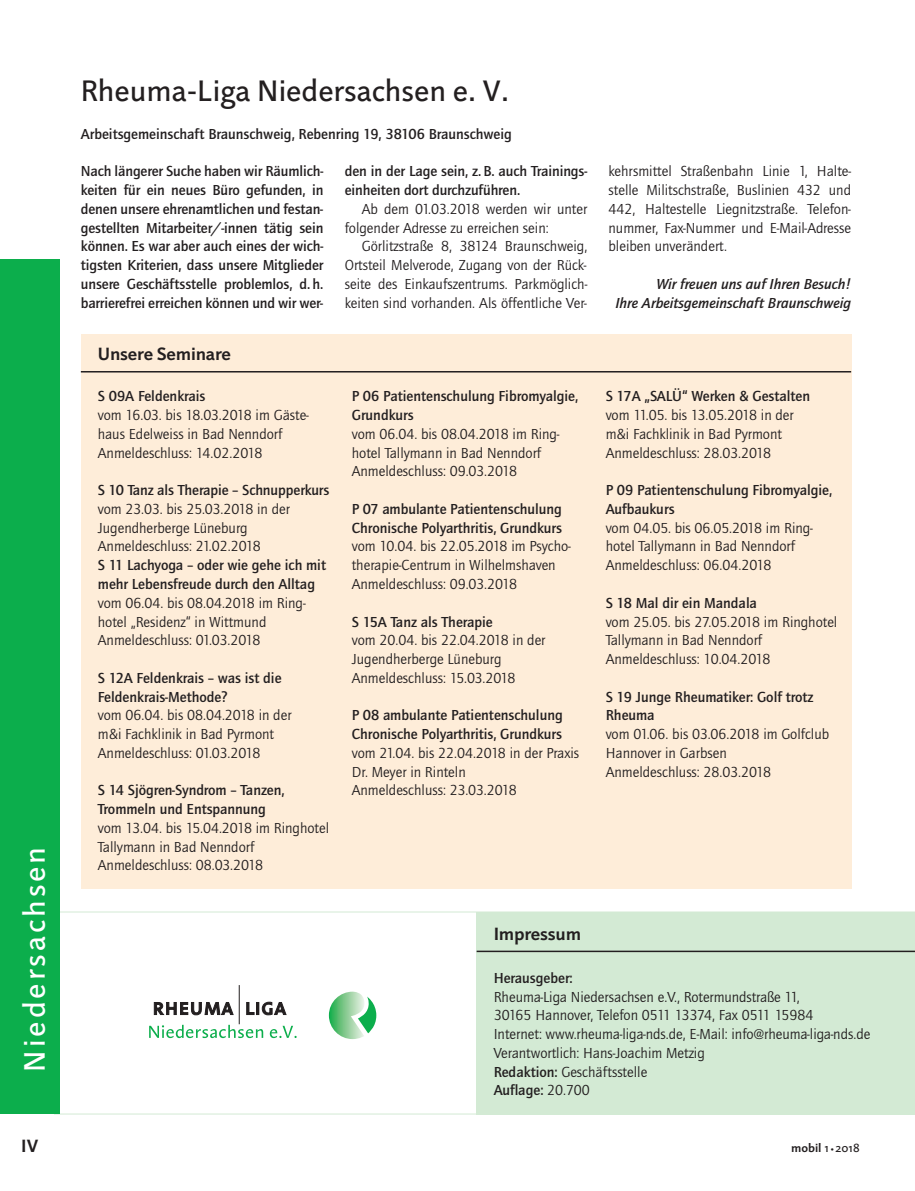
<style>
.page{position:relative;width:915px;height:1191px;background:#fff}
.page>*{position:absolute;margin:0;border:0;box-sizing:border-box;transform-origin:0 0}
.t1{font:30px "Linotype Projekt";color:#231f20}
.t2{font:30px "Linotype Projekt";letter-spacing:.1em;color:#fff}
.t3{font:700 18px "Linotype Projekt";letter-spacing:-.01em;color:#231f20}
.t4{font:15px/18.8px "Quay Sans ITC";color:#231f20}
.t5{font:500 15px/18.8px "Quay Sans ITC";color:#231f20}
.t6{font:italic 500 15px/18.8px "Quay Sans ITC";color:#231f20;text-align:right}
.t7{font:700 12px "Linotype Projekt";color:#231f20}
.s1{font-weight:500}
.s2{font-weight:400}
.s3{font-weight:400;font-size:9px}
</style>
<div class="page">
<svg style="left:154px;top:1002px;width:79px;height:12px"></svg>
<svg style="left:246px;top:1002px;width:40px;height:12px"></svg>
<hr style="left:239px;top:985px;width:1px;height:39px;background:#231f20">
<svg style="left:329px;top:991px;width:47px;height:48px"></svg>
<svg style="left:149px;top:1024px;width:114px;height:14px"></svg>
<svg style="left:270px;top:1025px;width:26px;height:13px"></svg>
<div style="left:476px;top:912px;width:438px;height:202px;background:#d3ead4"></div>
<hr style="left:476px;top:950px;width:438px;height:2px;background:#231f20">
<hr style="left:54px;top:1113px;width:860px;height:1px;background:#d3ead4">
<hr style="left:58px;top:911px;width:856px;height:1px;background:#d3ead4">
<div style="left:0;top:259px;width:60px;height:855px;background:#0cae4c"></div>
<div style="left:81px;top:335px;width:769px;height:554px;background:#feedd9"></div>
<hr style="left:81px;top:371px;width:769px;height:1px;background:#231f20">
<h1 class="t2" style="left:24px;top:1071px;width:226px;rotate:-90deg">Niedersachsen</h1>
<h1 class="t1" style="left:81px;top:81px;width:429px">Rheuma-Liga Niedersachsen e. V.</h1>
<p class="t5" style="left:81px;top:126px;width:432px">Arbeitsgemeinschaft Braunschweig, Rebenring 19, 38106 Braunschweig</p>
<p class="t5" style="left:81px;top:163px;width:244px;text-align:justify">Nach längerer Suche haben wir Räumlich&shy;keiten für ein neues Büro gefunden, in denen unsere ehrenamtlichen und festan&shy;gestellten Mitarbeiter/-innen tätig sein können. Es war aber auch eines der wich&shy;tigsten Kriterien, dass unsere Mitglieder unsere Geschäftsstelle problemlos, d. h. barrierefrei erreichen können und wir wer-</p>
<p class="t5" style="left:344px;top:163px;width:244px">den in der Lage sein, z. B. auch Trainings&shy;einheiten dort durchzuführen.</p>
<p class="t4" style="left:344px;top:201px;width:244px;text-indent:17px">Ab dem 01.03.2018 werden wir unter folgender Adresse zu erreichen sein:</p>
<p class="t4" style="left:344px;top:238px;width:244px;text-align:justify;text-indent:17px">Görlitzstraße 8, 38124 Braunschweig, Ortsteil Melverode, Zugang von der Rück&shy;seite des Einkaufszentrums. Parkmöglich&shy;keiten sind vorhanden. Als öffentliche Ver-</p>
<p class="t3" style="left:98px;top:348px;width:135px">Unsere Seminare</p>
<p class="t5" style="left:98px;top:388px;width:109px">S 09A Feldenkrais</p>
<p class="t4" style="left:98px;top:407px;width:212px">vom 16.03. bis 18.03.2018 im Gäste&shy;haus Edelweiss in Bad Nenndorf<br>Anmeldeschluss: 14.02.2018</p>
<p class="t5" style="left:98px;top:482px;width:233px">S 10 Tanz als Therapie – Schnupperkurs</p>
<p class="t4" style="left:98px;top:501px;width:194px">vom 23.03. bis 25.03.2018 in der<br>Jugendherberge Lüneburg<br>Anmeldeschluss: 21.02.2018</p>
<p class="t5" style="left:98px;top:557px;width:229px">S 11 Lachyoga – oder wie gehe ich mit mehr Lebensfreude durch den Alltag</p>
<p class="t4" style="left:98px;top:594px;width:209px">vom 06.04. bis 08.04.2018 im Ring&shy;hotel „Residenz“ in Wittmund<br>Anmeldeschluss: 01.03.2018</p>
<p class="t5" style="left:98px;top:669px;width:185px">S 12A Feldenkrais – was ist die<br>Feldenkrais-Methode?</p>
<p class="t4" style="left:98px;top:707px;width:195px">vom 06.04. bis 08.04.2018 in der m&amp;i Fachklinik in Bad Pyrmont<br>Anmeldeschluss: 01.03.2018</p>
<p class="t5" style="left:98px;top:782px;width:188px">S 14 Sjögren-Syndrom – Tanzen,<br>Trommeln und Entspannung</p>
<p class="t4" style="left:98px;top:819px;width:233px">vom 13.04. bis 15.04.2018 im Ringhotel<br>Tallymann in Bad Nenndorf<br>Anmeldeschluss: 08.03.2018</p>
<p class="t5" style="left:351px;top:388px;width:228px">P 06 Patientenschulung Fibromyalgie,<br>Grundkurs</p>
<p class="t4" style="left:351px;top:426px;width:209px">vom 06.04. bis 08.04.2018 im Ring&shy;hotel Tallymann in Bad Nenndorf<br>Anmeldeschluss: 09.03.2018</p>
<p class="t5" style="left:351px;top:501px;width:212px">P 07 ambulante Patientenschulung<br>Chronische Polyarthritis, Grundkurs</p>
<p class="t4" style="left:351px;top:538px;width:220px">vom 10.04. bis 22.05.2018 im Psycho&shy;therapie-Centrum in Wilhelmshaven<br>Anmeldeschluss: 09.03.2018</p>
<p class="t5" style="left:351px;top:613px;width:142px">S 15A Tanz als Therapie</p>
<p class="t4" style="left:351px;top:632px;width:195px">vom 20.04. bis 22.04.2018 in der<br>Jugendherberge Lüneburg<br>Anmeldeschluss: 15.03.2018</p>
<p class="t5" style="left:351px;top:707px;width:212px">P 08 ambulante Patientenschulung<br>Chronische Polyarthritis, Grundkurs</p>
<p class="t4" style="left:351px;top:744px;width:229px">vom 21.04. bis 22.04.2018 in der Praxis<br>Dr. Meyer in Rinteln<br>Anmeldeschluss: 23.03.2018</p>
<p class="t4" style="left:608px;top:163px;width:244px;text-align:justify">kehrsmittel Straßenbahn Linie 1, Halte&shy;stelle Militschstraße, Buslinien 432 und 442, Haltestelle Liegnitzstraße. Telefon&shy;nummer, Fax-Nummer und E-Mail-Adresse bleiben unverändert.</p>
<p class="t6" style="left:615px;top:276px;width:237px">Wir freuen uns auf Ihren Besuch!<br>Ihre Arbeitsgemeinschaft Braunschweig</p>
<p class="t5" style="left:605px;top:388px;width:206px">S 17A „SALÜ“ Werken &amp; Gestalten</p>
<p class="t4" style="left:605px;top:407px;width:189px">vom 11.05. bis 13.05.2018 in der m&amp;i Fachklinik in Bad Pyrmont<br>Anmeldeschluss: 28.03.2018</p>
<p class="t5" style="left:605px;top:482px;width:228px">P 09 Patientenschulung Fibromyalgie,<br>Aufbaukurs</p>
<p class="t4" style="left:605px;top:519px;width:209px">vom 04.05. bis 06.05.2018 im Ring&shy;hotel Tallymann in Bad Nenndorf<br>Anmeldeschluss: 06.04.2018</p>
<p class="t5" style="left:605px;top:594px;width:153px">S 18 Mal dir ein Mandala</p>
<p class="t4" style="left:605px;top:613px;width:233px">vom 25.05. bis 27.05.2018 im Ringhotel<br>Tallymann in Bad Nenndorf<br>Anmeldeschluss: 10.04.2018</p>
<p class="t5" style="left:605px;top:688px;width:209px">S 19 Junge Rheumatiker: Golf trotz<br>Rheuma</p>
<p class="t4" style="left:605px;top:726px;width:225px">vom 01.06. bis 03.06.2018 im Golfclub<br>Hannover in Garbsen<br>Anmeldeschluss: 28.03.2018</p>
<p class="t3" style="left:493px;top:927px;width:89px">Impressum</p>
<p class="t5" style="left:493px;top:969px;width:80px">Herausgeber:</p>
<p class="t4" style="left:493px;top:988px;width:378px">Rheuma-Liga Niedersachsen e.V., Rotermundstraße 11,<br>30165 Hannover, Telefon 0511 13374, Fax 0511 15984<br>Internet: www.rheuma-liga-nds.de, E-Mail: info@rheuma-liga-nds.de Verantwortlich: Hans-Joachim Metzig<br><span class="s1">Redaktion:</span> Geschäftsstelle<br><span class="s1">Auflage:</span> 20.700</p>
<p class="t3" style="left:21px;top:1139px;width:19px">IV</p>
<p class="t7" style="left:790px;top:1143px;width:70px">mobil <span class="s2">1</span> <span class="s3">•</span><span class="s2">2018</span></p>
</div>
